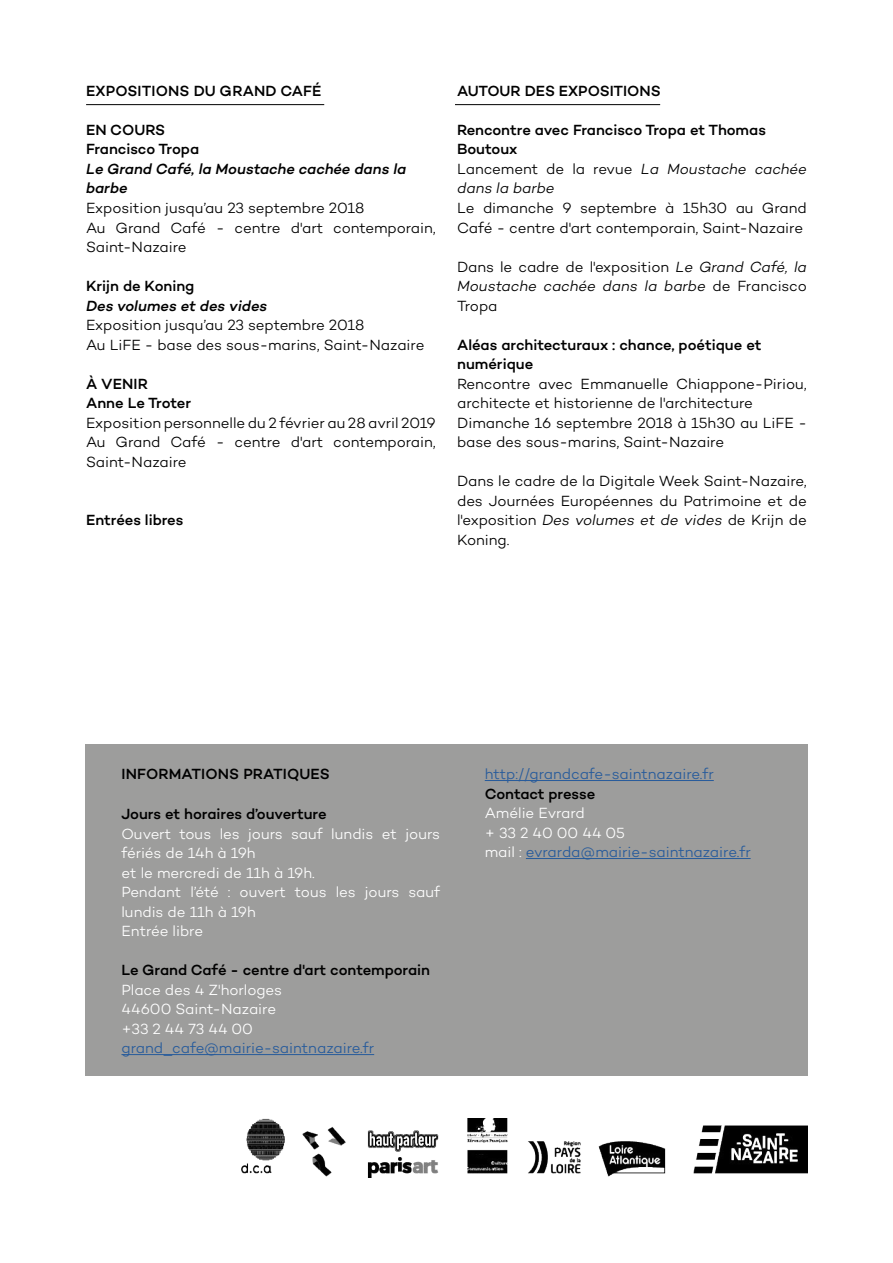
<style>
.page{position:relative;width:893px;height:1263px;background:#fff}
.page>*{position:absolute;margin:0;border:0;box-sizing:border-box;transform-origin:0 0}
.t1{font:300 15px/19.5px "Campton";letter-spacing:-.005em;color:#000}
.t2{font:500 15px/19.5px "Campton";letter-spacing:-.005em;color:#000}
.t3{font:300 15px/19.5px "Campton";color:#fff}
.t4{font:300 15px/19.5px "Campton";color:#275b9b}
.t5{font:italic 500 15px/19.5px "Campton";letter-spacing:-.005em;color:#000}
.s1{font-weight:300}
.s2{font-weight:300;font-style:italic}
.s3{font-style:italic}
.s4{color:#fff}
</style>
<div class="page">
<div style="left:85px;top:744px;width:723px;height:332px;background:#9d9d9c"></div>
<hr style="left:121px;top:1054px;width:253px;height:1px;background:#275b9b">
<img style="left:241px;top:1118px;width:567px;height:60px">
<hr style="left:485px;top:780px;width:229px;height:1px;background:#275b9b">
<hr style="left:526px;top:858px;width:225px;height:1px;background:#275b9b">
<hr style="left:86px;top:104px;width:238px;height:1px;background:#000">
<hr style="left:455px;top:104px;width:205px;height:1px;background:#000">
<p class="t2" style="left:86px;top:81px;width:237px">EXPOSITIONS DU GRAND CAFÉ</p>
<p class="t2" style="left:86px;top:120px;width:115px">EN COURS<br>Francisco Tropa</p>
<p class="t5" style="left:86px;top:159px;width:322px">Le Grand Café, la Moustache cachée dans la barbe</p>
<p class="t1" style="left:86px;top:198px;width:351px">Exposition jusqu’au 23 septembre 2018<br>Au Grand Café - centre d'art contemporain,<br>Saint-Nazaire</p>
<p class="t2" style="left:86px;top:276px;width:110px">Krijn de Koning</p>
<p class="t5" style="left:86px;top:295px;width:183px">Des volumes et des vides</p>
<p class="t1" style="left:86px;top:315px;width:340px">Exposition jusqu’au 23 septembre 2018<br>Au LiFE - base des sous-marins, Saint-Nazaire</p>
<p class="t2" style="left:86px;top:373px;width:106px">À VENIR<br>Anne Le Troter</p>
<p class="t1" style="left:86px;top:412px;width:351px;text-align:justify">Exposition personnelle du 2 février au 28 avril 2019<br>Au Grand Café - centre d'art contemporain, Saint-Nazaire</p>
<p class="t2" style="left:86px;top:510px;width:99px">Entrées libres</p>
<p class="t2" style="left:457px;top:81px;width:205px">AUTOUR DES EXPOSITIONS</p>
<p class="t2" style="left:457px;top:120px;width:351px">Rencontre avec Francisco Tropa et Thomas<br>Boutoux<br><span class="s1">Lancement de la revue</span> <span class="s2">La Moustache cachée dans la barbe</span></p>
<p class="t1" style="left:457px;top:198px;width:351px">Le dimanche 9 septembre à 15h30 au Grand<br>Café - centre d'art contemporain, Saint-Nazaire</p>
<p class="t1" style="left:457px;top:256px;width:351px;text-align:justify">Dans le cadre de l'exposition <span class="s3">Le Grand Café, la Moustache cachée dans la barbe</span> de Francisco Tropa</p>
<p class="t2" style="left:457px;top:334px;width:306px">Aléas architecturaux : chance, poétique et numérique</p>
<p class="t1" style="left:457px;top:373px;width:351px">Rencontre avec Emmanuelle Chiappone-Piriou, architecte et historienne de l'architecture Dimanche 16 septembre 2018 à 15h30 au LiFE - base des sous-marins, Saint-Nazaire</p>
<p class="t1" style="left:457px;top:471px;width:351px;text-align:justify">Dans le cadre de la Digitale Week Saint-Nazaire, des Journées Européennes du Patrimoine et de l'exposition <span class="s3">Des volumes et de vides</span> de Krijn de Koning.</p>
<p class="t2" style="left:122px;top:763px;width:210px">INFORMATIONS PRATIQUES</p>
<p class="t2" style="left:121px;top:804px;width:207px">Jours et horaires d’ouverture</p>
<p class="t3" style="left:121px;top:823px;width:320px">Ouvert tous les jours sauf lundis et jours fériés de 14h à 19h<br>et le mercredi de 11h à 19h.<br>Pendant l’été : ouvert tous les jours sauf lundis de 11h à 19h<br>Entrée libre</p>
<p class="t2" style="left:121px;top:960px;width:310px">Le Grand Café - centre d'art contemporain</p>
<p class="t3" style="left:121px;top:979px;width:162px">Place des 4 Z'horloges<br>44600 Saint-Nazaire +33 2 44 73 44 00</p>
<p class="t4" style="left:121px;top:1038px;width:254px">grand_cafe@mairie-saintnazaire.fr</p>
<p class="t4" style="left:485px;top:764px;width:231px">http://grandcafe-saintnazaire.fr</p>
<p class="t2" style="left:485px;top:783px;width:112px">Contact presse</p>
<p class="t4" style="left:485px;top:803px;width:267px"><span class="s4">Amélie Evrard<br>+ 33 2 40 00 44 05<br>mail :</span> evrarda@mairie-saintnazaire.fr</p>
</div>
